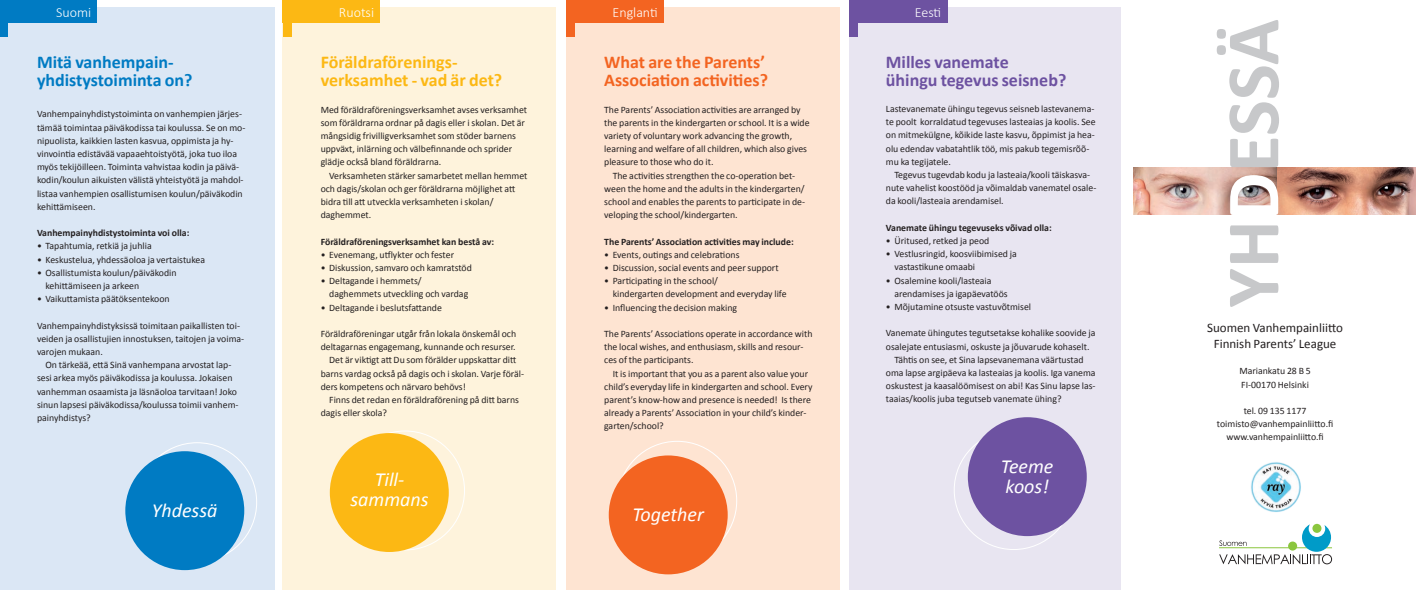
<style>
.page{position:relative;width:1416px;height:590px;background:#fff}
.page>*{position:absolute;margin:0;border:0;box-sizing:border-box;transform-origin:0 0}
.otsikko{font:700 76px "Calibri";color:#c7c8ca}
.otsikko-2{font:italic 20px "Calibri";color:#fff}
.otsikko-3{font:700 18px "Calibri";color:#f36421}
.otsikko-4{font:700 18px "Calibri";color:#fcb814}
.otsikko-5{font:700 18px "Calibri";color:#6d52a1}
.otsikko-6{font:700 18px "Calibri";color:#007bc3}
.otsikko-7{font:300 14px "Calibri";color:#fff}
.Leipäteksti{font:13px "Calibri";color:#231f20}
.Leipäteksti-2{font:9.8px/13.2px "Calibri";color:#231f20}
.väliotsikko{font:700 9.8px "Calibri";color:#231f20}
.Leipäteksti-3{font:700 9.8px "Calibri";color:#231f20}
.s1{color:#fff}
</style>
<div class="page">
<div style="left:0;top:7px;width:274px;height:583px;background:#dbe7f5"></div>
<div style="left:283px;top:7px;width:273px;height:583px;background:#fef3dc"></div>
<div style="left:566px;top:7px;width:273px;height:583px;background:#fee4d2"></div>
<div style="left:0;top:0;width:97px;height:23px;background:#007bc3"></div>
<div style="left:566px;top:0;width:98px;height:23px;background:#f36421"></div>
<div style="left:283px;top:0;width:97px;height:23px;background:#fcb814"></div>
<div style="left:850px;top:7px;width:271px;height:583px;background:#e8e5f1"></div>
<div style="left:849px;top:0;width:98px;height:23px;background:#6d52a1"></div>
<div style="left:849px;top:0;width:9px;height:37px;background:#6d52a1"></div>
<div style="left:566px;top:0;width:9px;height:37px;background:#f36421"></div>
<div style="left:283px;top:0;width:8px;height:37px;background:#fcb814"></div>
<div style="left:0;top:0;width:8px;height:37px;background:#007bc3"></div>
<img style="left:1133px;top:167px;width:283px;height:47px">
<div style="left:125px;top:451px;width:119px;height:119px;background:#007bc3;border-radius:50%"></div>
<div style="left:330px;top:433px;width:119px;height:119px;background:#fcb814;border-radius:50%"></div>
<div style="left:609px;top:455px;width:119px;height:119px;background:#f36421;border-radius:50%"></div>
<div style="left:968px;top:417px;width:118px;height:119px;background:#6d52a1;border-radius:50%"></div>
<svg style="left:1219px;top:524px;width:113px;height:40px"></svg>
<div style="left:1312px;top:524px;width:9px;height:9px;background:#8bc63e;border-radius:50%"></div>
<img style="left:1251px;top:462px;width:50px;height:50px">
<p class="otsikko-7" style="left:56px;top:3px;width:37px">Suomi</p>
<p class="otsikko-7" style="left:339px;top:3px;width:37px">Ruotsi</p>
<p class="otsikko-7" style="left:612px;top:3px;width:47px">Englanti</p>
<p class="otsikko-7" style="left:915px;top:3px;width:28px">Eesti</p>
<p class="otsikko-6" style="left:37px;top:51px;width:138px">Mitä vanhempain-</p>
<p class="otsikko-6" style="left:37px;top:69px;width:157px">yhdistystoiminta on?</p>
<p class="Leipäteksti-2" style="left:37px;top:108px;width:210px">Vanhempainyhdistystoiminta on vanhempien järjes&shy;tämää toimintaa päiväkodissa tai koulussa. Se on mo&shy;nipuolista, kaikkien lasten kasvua, oppimista ja hy&shy;vinvointia edistävää vapaaehtoistyötä, joka tuo iloa myös tekijöilleen. Toiminta vahvistaa kodin ja päivä&shy;kodin/koulun aikuisten välistä yhteistyötä ja mahdol&shy;listaa vanhempien osallistumisen koulun/päiväkodin kehittämiseen.</p>
<p class="väliotsikko" style="left:37px;top:227px;width:154px">Vanhempainyhdistystoiminta voi olla:</p>
<p class="Leipäteksti-2" style="left:37px;top:240px;width:116px">• Tapahtumia, retkiä ja juhlia</p>
<p class="Leipäteksti-2" style="left:37px;top:253px;width:170px">• Keskustelua, yhdessäoloa ja vertaistukea</p>
<p class="Leipäteksti-2" style="left:37px;top:266px;width:141px">• Osallistumista koulun/päiväkodin</p>
<p class="Leipäteksti-2" style="left:45px;top:279px;width:95px">kehittämiseen ja arkeen</p>
<p class="Leipäteksti-2" style="left:37px;top:292px;width:134px">• Vaikuttamista päätöksentekoon</p>
<p class="Leipäteksti-2" style="left:37px;top:319px;width:209px">Vanhempainyhdistyksissä toimitaan paikallisten toi&shy;veiden ja osallistujien innostuksen, taitojen ja voima&shy;varojen mukaan.</p>
<p class="Leipäteksti-2" style="left:37px;top:358px;width:203px;text-indent:9px">On tärkeää, että Sinä vanhempana arvostat lap&shy;sesi arkea myös päiväkodissa ja koulussa. Jokaisen vanhemman osaamista ja läsnäoloa tarvitaan! Joko sinun lapsesi päiväkodissa/koulussa toimii vanhem&shy;painyhdistys?</p>
<p class="otsikko-2" style="left:152px;top:496px;width:67px">Yhdessä</p>
<p class="otsikko-4" style="left:321px;top:51px;width:138px">Föräldraförenings-</p>
<p class="otsikko-4" style="left:321px;top:69px;width:183px">verksamhet - vad är det?</p>
<p class="Leipäteksti-2" style="left:321px;top:103px;width:208px">Med föräldraföreningsverksamhet avses verksamhet som föräldrarna ordnar på dagis eller i skolan. Det är mångsidig frivilligverksamhet som stöder barnens uppväxt, inlärning och välbefinnande och sprider glädje också bland föräldrarna.</p>
<p class="Leipäteksti-2" style="left:321px;top:169px;width:208px;text-indent:9px">Verksamheten stärker samarbetet mellan hemmet och dagis/skolan och ger föräldrarna möjlighet att bidra till att utveckla verksamheten i skolan/</p>
<p class="Leipäteksti-2" style="left:321px;top:208px;width:52px">daghemmet.</p>
<p class="Leipäteksti-3" style="left:321px;top:235px;width:175px">Föräldraföreningsverksamhet kan bestå av:</p>
<p class="Leipäteksti-2" style="left:321px;top:248px;width:135px">• Evenemang, utflykter och fester</p>
<p class="Leipäteksti-2" style="left:321px;top:261px;width:153px">• Diskussion, samvaro och kamratstöd</p>
<p class="Leipäteksti-2" style="left:321px;top:274px;width:102px">• Deltagande i hemmets/</p>
<p class="Leipäteksti-2" style="left:329px;top:288px;width:141px">daghemmets utveckling och vardag</p>
<p class="Leipäteksti-2" style="left:321px;top:301px;width:123px">• Deltagande i beslutsfattande</p>
<p class="Leipäteksti-2" style="left:321px;top:327px;width:197px">Föräldraföreningar utgår från lokala önskemål och deltagarnas engagemang, kunnande och resurser.</p>
<p class="Leipäteksti-2" style="left:321px;top:354px;width:205px;text-indent:9px">Det är viktigt att Du som förälder uppskattar ditt barns vardag också på dagis och i skolan. Varje föräl&shy;ders kompetens och närvaro behövs!</p>
<p class="Leipäteksti-2" style="left:321px;top:393px;width:200px;text-indent:9px">Finns det redan en föräldraförening på ditt barns dagis eller skola?</p>
<p class="otsikko-2" style="left:375px;top:466px;width:31px">Till-</p>
<p class="otsikko-2" style="left:350px;top:486px;width:80px">sammans</p>
<p class="otsikko-3" style="left:604px;top:51px;width:162px">What are the Parents’</p>
<p class="otsikko-3" style="left:604px;top:69px;width:165px">Association activities?</p>
<p class="Leipäteksti-2" style="left:604px;top:103px;width:207px">The Parents’ Association activities are arranged by the parents in the kindergarten or school. It is a wide variety of voluntary work advancing the growth, learning and welfare of all children, which also gives pleasure to those who do it.</p>
<p class="Leipäteksti-2" style="left:604px;top:169px;width:202px;text-indent:9px">The activities strengthen the co-operation bet&shy;ween the home and the adults in the kindergarten/ school and enables the parents to participate in de&shy;veloping the school/kindergarten.</p>
<p class="väliotsikko" style="left:604px;top:235px;width:191px">The Parents’ Association activities may include:</p>
<p class="Leipäteksti-2" style="left:604px;top:248px;width:137px">• Events, outings and celebrations</p>
<p class="Leipäteksti-2" style="left:604px;top:261px;width:176px">• Discussion, social events and peer support</p>
<p class="Leipäteksti-2" style="left:604px;top:274px;width:115px">• Participating in the school/</p>
<p class="Leipäteksti-2" style="left:613px;top:288px;width:175px">kindergarten development and everyday life</p>
<p class="Leipäteksti-2" style="left:604px;top:301px;width:134px">• Influencing the decision making</p>
<p class="Leipäteksti-2" style="left:604px;top:327px;width:210px">The Parents’ Associations operate in accordance with the local wishes, and enthusiasm, skills and resour&shy;ces of the participants.</p>
<p class="Leipäteksti-2" style="left:604px;top:367px;width:210px;text-indent:9px">It is important that you as a parent also value your child’s everyday life in kindergarten and school. Every parent’s know-how and presence is needed! Is there already a Parents’ Association in your child’s kinder&shy;garten/school?</p>
<p class="otsikko-2" style="left:632px;top:500px;width:73px">Together</p>
<p class="otsikko-5" style="left:886px;top:50px;width:124px">Milles vanemate</p>
<p class="otsikko-5" style="left:886px;top:68px;width:182px">ühingu tegevus seisneb?</p>
<p class="Leipäteksti-2" style="left:886px;top:102px;width:211px">Lastevanemate ühingu tegevus seisneb lastevanema&shy;te poolt korraldatud tegevuses lasteaias ja koolis. See on mitmekülgne, kõikide laste kasvu, õppimist ja hea&shy;olu edendav vabatahtlik töö, mis pakub tegemisrõõ&shy;mu ka tegijatele.</p>
<p class="Leipäteksti-2" style="left:886px;top:168px;width:212px;text-indent:9px">Tegevus tugevdab kodu ja lasteaia/kooli täiskasva&shy;nute vahelist koostööd ja võimaldab vanematel osale&shy;da kooli/lasteaia arendamisel.</p>
<p class="Leipäteksti-3" style="left:886px;top:221px;width:167px">Vanemate ühingu tegevuseks võivad olla:</p>
<p class="Leipäteksti-2" style="left:886px;top:234px;width:105px">• Üritused, retked ja peod</p>
<p class="Leipäteksti-2" style="left:886px;top:247px;width:132px">• Vestlusringid, koosviibimised ja</p>
<p class="Leipäteksti-2" style="left:894px;top:261px;width:82px">vastastikune omaabi</p>
<p class="Leipäteksti-2" style="left:886px;top:274px;width:107px">• Osalemine kooli/lasteaia</p>
<p class="Leipäteksti-2" style="left:894px;top:287px;width:115px">arendamises ja igapäevatöös</p>
<p class="Leipäteksti-2" style="left:886px;top:300px;width:147px">• Mõjutamine otsuste vastuvõtmisel</p>
<p class="Leipäteksti-2" style="left:886px;top:327px;width:211px">Vanemate ühingutes tegutsetakse kohalike soovide ja osalejate entusiasmi, oskuste ja jõuvarude kohaselt.</p>
<p class="Leipäteksti-2" style="left:886px;top:353px;width:211px;text-indent:9px">Tähtis on see, et Sina lapsevanemana väärtustad oma lapse argipäeva ka lasteaias ja koolis. Iga vanema oskustest ja kaasalöömisest on abi! Kas Sinu lapse las&shy;taaias/koolis juba tegutseb vanemate ühing?</p>
<p class="otsikko-2" style="left:1001px;top:453px;width:54px">Teeme</p>
<p class="otsikko-2" style="left:1005px;top:473px;width:45px">koos!</p>
<p class="otsikko" style="left:1204px;top:308px;width:290px;rotate:-90deg">YH<span class="s1">D</span>ESSÄ</p>
<p class="Leipäteksti" style="left:1207px;top:319px;width:137px">Suomen Vanhempainliitto</p>
<p class="Leipäteksti" style="left:1213px;top:335px;width:124px">Finnish Parents’ League</p>
<p class="Leipäteksti-2" style="left:1239px;top:365px;width:73px">Mariankatu 28 B 5</p>
<p class="Leipäteksti-2" style="left:1241px;top:378px;width:69px">FI-00170 Helsinki</p>
<p class="Leipäteksti-2" style="left:1243px;top:404px;width:64px">tel. 09 135 1177</p>
<p class="Leipäteksti-2" style="left:1217px;top:417px;width:118px">toimisto@vanhempainliitto.fi</p>
<p class="Leipäteksti-2" style="left:1226px;top:431px;width:99px">www.vanhempainliitto.fi</p>
</div>
